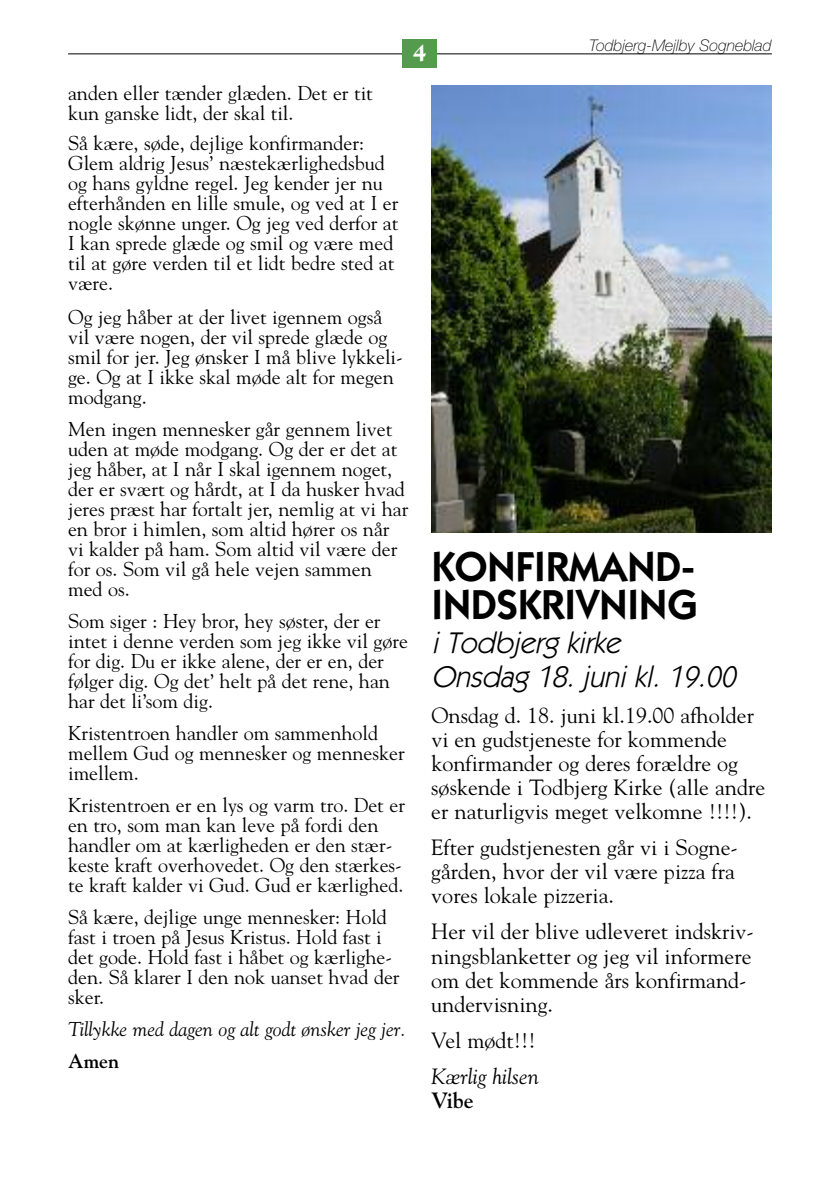
<style>
.page{position:relative;width:840px;height:1191px;background:#fff}
.page>*{position:absolute;margin:0;border:0;box-sizing:border-box;transform-origin:0 0}
.t1{font:600 42px/38px "Itc Kabel";color:#000}
.t2{font:italic 30px/34px "Itc Kabel";color:#000}
.t3{font:800 24px "Goudy";color:#fff}
.t4{font:22px/24px "Goudy";color:#000}
.t5{font:italic 22px "Goudy";color:#000}
.t6{font:700 22px "Goudy";color:#000}
.t7{font:20px/20px "Goudy";color:#000}
.t8{font:italic 20px "Goudy";color:#000}
.t9{font:700 20px "Goudy";color:#000}
.t10{font:italic 100 16px "Helvetica Neue";color:#000}
</style>
<div class="page">
<hr style="left:68px;top:54px;width:703px;height:1px;background:#000">
<div style="left:403px;top:40px;width:34px;height:28px;background:#549b4d"></div>
<img style="left:431px;top:85px;width:339px;height:447px">
<p class="t3" style="left:413px;top:43px;width:15px">4</p>
<p class="t10" style="left:589px;top:40px;width:184px">Todbjerg-Mejlby Sogneblad</p>
<p class="t7" style="left:68px;top:83px;width:306px">anden eller tænder glæden. Det er tit kun ganske lidt, der skal til.</p>
<p class="t7" style="left:68px;top:133px;width:332px">Så kære, søde, dejlige konfirmander:<br>Glem aldrig Jesus’ næstekærlighedsbud og hans gyldne regel. Jeg kender jer nu efterhånden en lille smule, og ved at I er nogle skønne unger. Og jeg ved derfor at I kan sprede glæde og smil og være med til at gøre verden til et lidt bedre sted at være.</p>
<p class="t7" style="left:68px;top:307px;width:336px">Og jeg håber at der livet igennem også vil være nogen, der vil sprede glæde og smil for jer. Jeg ønsker I må blive lykkeli&shy;ge. Og at I ikke skal møde alt for megen modgang.</p>
<p class="t7" style="left:68px;top:419px;width:341px">Men ingen mennesker går gennem livet uden at møde modgang. Og der er det at jeg håber, at I når I skal igennem noget, der er svært og hårdt, at I da husker hvad jeres præst har fortalt jer, nemlig at vi har en bror i himlen, som altid hører os når vi kalder på ham. Som altid vil være der for os. Som vil gå hele vejen sammen med os.</p>
<p class="t7" style="left:68px;top:611px;width:341px">Som siger : Hey bror, hey søster, der er intet i denne verden som jeg ikke vil gøre for dig. Du er ikke alene, der er en, der følger dig. Og det’ helt på det rene, han har det li’som dig.</p>
<p class="t7" style="left:68px;top:723px;width:338px">Kristentroen handler om sammenhold mellem Gud og mennesker og mennesker imellem.</p>
<p class="t7" style="left:68px;top:795px;width:338px">Kristentroen er en lys og varm tro. Det er en tro, som man kan leve på fordi den handler om at kærligheden er den stær&shy;keste kraft overhovedet. Og den stærkes&shy;te kraft kalder vi Gud. Gud er kærlighed.</p>
<p class="t7" style="left:68px;top:907px;width:333px">Så kære, dejlige unge mennesker: Hold fast i troen på Jesus Kristus. Hold fast i det gode. Hold fast i håbet og kærlighe&shy;den. Så klarer I den nok uanset hvad der sker.</p>
<p class="t8" style="left:68px;top:1017px;width:339px">Tillykke med dagen og alt godt ønsker jeg jer.</p>
<p class="t9" style="left:68px;top:1049px;width:53px">Amen</p>
<h1 class="t1" style="left:431px;top:552px;width:268px">KONFIRMAND-<br>INDSKRIVNING</h1>
<h2 class="t2" style="left:431px;top:628px;width:311px">i Todbjerg kirke<br>Onsdag 18. juni kl. 19.00</h2>
<p class="t4" style="left:431px;top:704px;width:335px">Onsdag d. 18. juni kl.19.00 afholder vi en gudstjeneste for kommende konfirmander og deres forældre og søskende i Todbjerg Kirke (alle andre er naturligvis meget velkomne !!!!).</p>
<p class="t4" style="left:431px;top:836px;width:308px">Efter gudstjenesten går vi i Sogne&shy;gården, hvor der vil være pizza fra vores lokale pizzeria.</p>
<p class="t4" style="left:431px;top:920px;width:324px">Her vil der blive udleveret indskriv&shy;ningsblanketter og jeg vil informere om det kommende års konfirmand&shy;undervisning.</p>
<p class="t4" style="left:431px;top:1028px;width:106px">Vel mødt!!!</p>
<p class="t5" style="left:431px;top:1063px;width:109px">Kærlig hilsen</p>
<p class="t6" style="left:431px;top:1087px;width:44px">Vibe</p>
</div>
